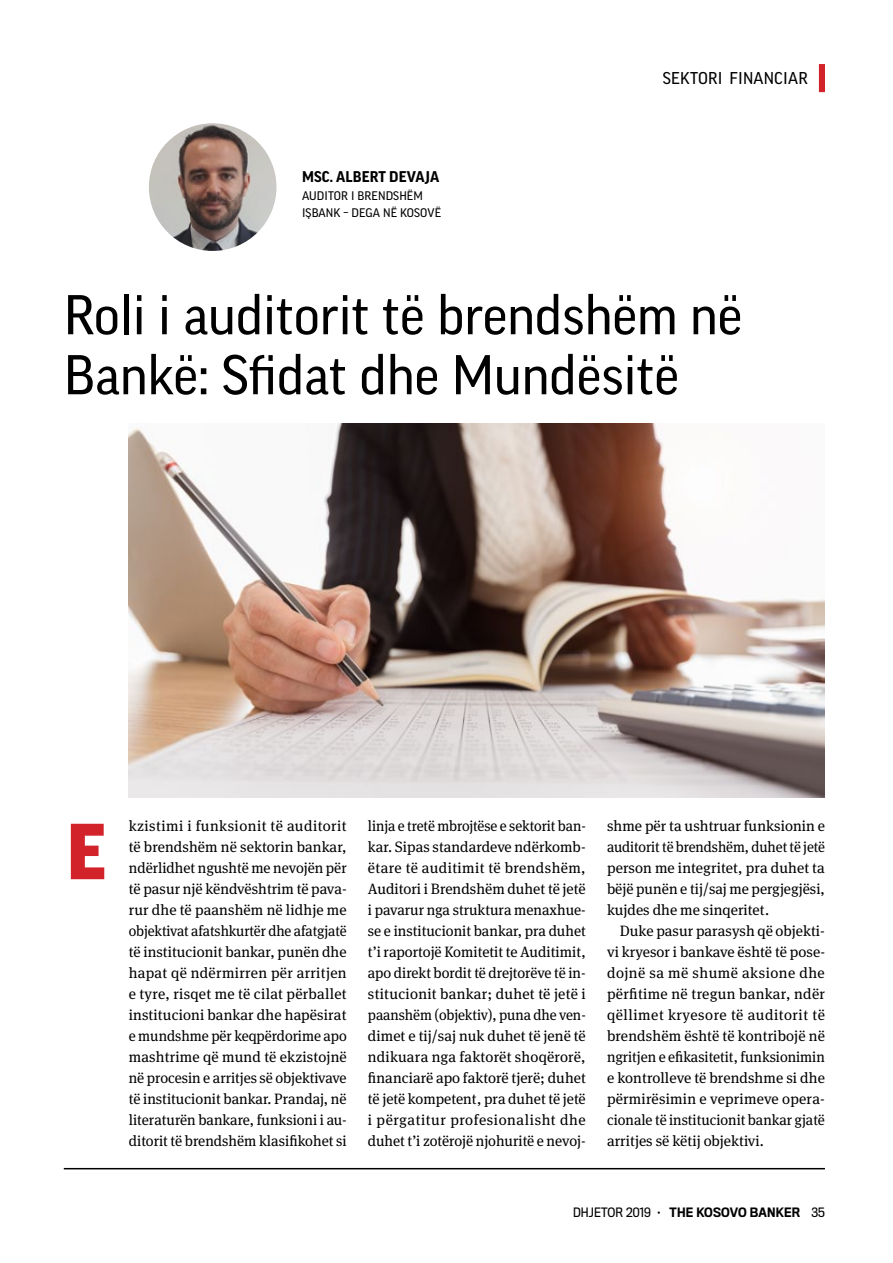
<style>
.page{position:relative;width:893px;height:1263px;background:#fff}
.page>*{position:absolute;margin:0;border:0;box-sizing:border-box;transform-origin:0 0}
.t1{font:900 76.5px "Good Pro";color:#d2232a}
.t2{font:54px/60px "Good Pro";color:#000}
.t3{font:16.5px "Good Pro";letter-spacing:.01em;color:#000}
.t4{font:15px/21px "Meta Serif Pro";color:#000;text-align:justify}
.t5{font:15px/21px "Meta Serif Pro";color:#000;text-align:justify;scale:.95 1}
.t6{font:700 15px "Good Pro";letter-spacing:.01em;color:#000}
.t7{font:12px/17.4px "Good Pro";letter-spacing:.01em;color:#000}
.t8{font:500 12px "Titling Gothic FB Narrow";letter-spacing:.015em;color:#000}
.s1{font-weight:400}
</style>
<div class="page">
<hr style="left:64px;top:1168px;width:761px;height:1px;background:#000">
<div style="left:819px;top:64px;width:6px;height:28px;background:#d2232a"></div>
<img style="left:149px;top:123px;width:127px;height:128px">
<img style="left:129px;top:423px;width:696px;height:374px">
<p class="t6" style="left:302px;top:168px;width:139px">MSC. ALBERT DEVAJA</p>
<p class="t7" style="left:302px;top:187px;width:141px">AUDITOR I BRENDSHËM<br>IŞBANK – DEGA NË KOSOVË</p>
<p class="t3" style="left:663px;top:68px;width:146px">SEKTORI FINANCIAR</p>
<h2 class="t2" style="left:64px;top:285px;width:680px">Roli i auditorit të brendshëm në<br>Bankë: Sfidat dhe Mundësitë</h2>
<h1 class="t1" style="left:67px;top:809px;width:41px">E</h1>
<p class="t4" style="left:129px;top:815px;width:220px">kzistimi i funksionit të auditorit të brendshëm në sektorin bankar, ndërlidhet ngushtë me nevojën për të pasur një këndvështrim të pava&shy;rur dhe të paanshëm në lidhje me objektivat afatshkurtër dhe afatgjatë të institucionit bankar, punën dhe hapat që ndërmirren për arritjen e tyre, risqet me të cilat përballet institucioni bankar dhe hapësirat e mundshme për keqpërdorime apo mashtrime që mund të ekzistojnë në procesin e arritjes së objektivave të institucionit bankar. Prandaj, në literaturën bankare, funksioni i au&shy;ditorit të brendshëm klasifikohet si</p>
<p class="t5" style="left:368px;top:815px;width:231px">linja e tretë mbrojtëse e sektorit ban&shy;kar. Sipas standardeve ndërkomb&shy;ëtare të auditimit të brendshëm, Auditori i Brendshëm duhet të jetë i pavarur nga struktura menaxhue&shy;se e institucionit bankar, pra duhet t’i raportojë Komitetit te Auditimit, apo direkt bordit të drejtorëve të in&shy;stitucionit bankar; duhet të jetë i paanshëm (objektiv), puna dhe ven&shy;dimet e tij/saj nuk duhet të jenë të ndikuara nga faktorët shoqërorë, financiarë apo faktorë tjerë; duhet të jetë kompetent, pra duhet të jetë i përgatitur profesionalisht dhe duhet t’i zotërojë njohuritë e nevoj-</p>
<p class="t4" style="left:607px;top:815px;width:219px">shme për ta ushtruar funksionin e auditorit të brendshëm, duhet të jetë person me integritet, pra duhet ta bëjë punën e tij/saj me pergjegjësi, kujdes dhe me sinqeritet.</p>
<p class="t4" style="left:607px;top:920px;width:219px;text-indent:13px">Duke pasur parasysh që objekti&shy;vi kryesor i bankave është të pose&shy;dojnë sa më shumë aksione dhe përfitime në tregun bankar, ndër qëllimet kryesore të auditorit të brendshëm është të kontribojë në ngritjen e efikasitetit, funksionimin e kontrolleve të brendshme si dhe përmirësimin e veprimeve opera&shy;cionale të institucionit bankar gjatë arritjes së këtij objektivi.</p>
<p class="t8" style="left:573px;top:1205px;width:253px"><span class="s1">DHJETOR 2019 •</span> THE KOSOVO BANKER <span class="s1">35</span></p>
</div>
